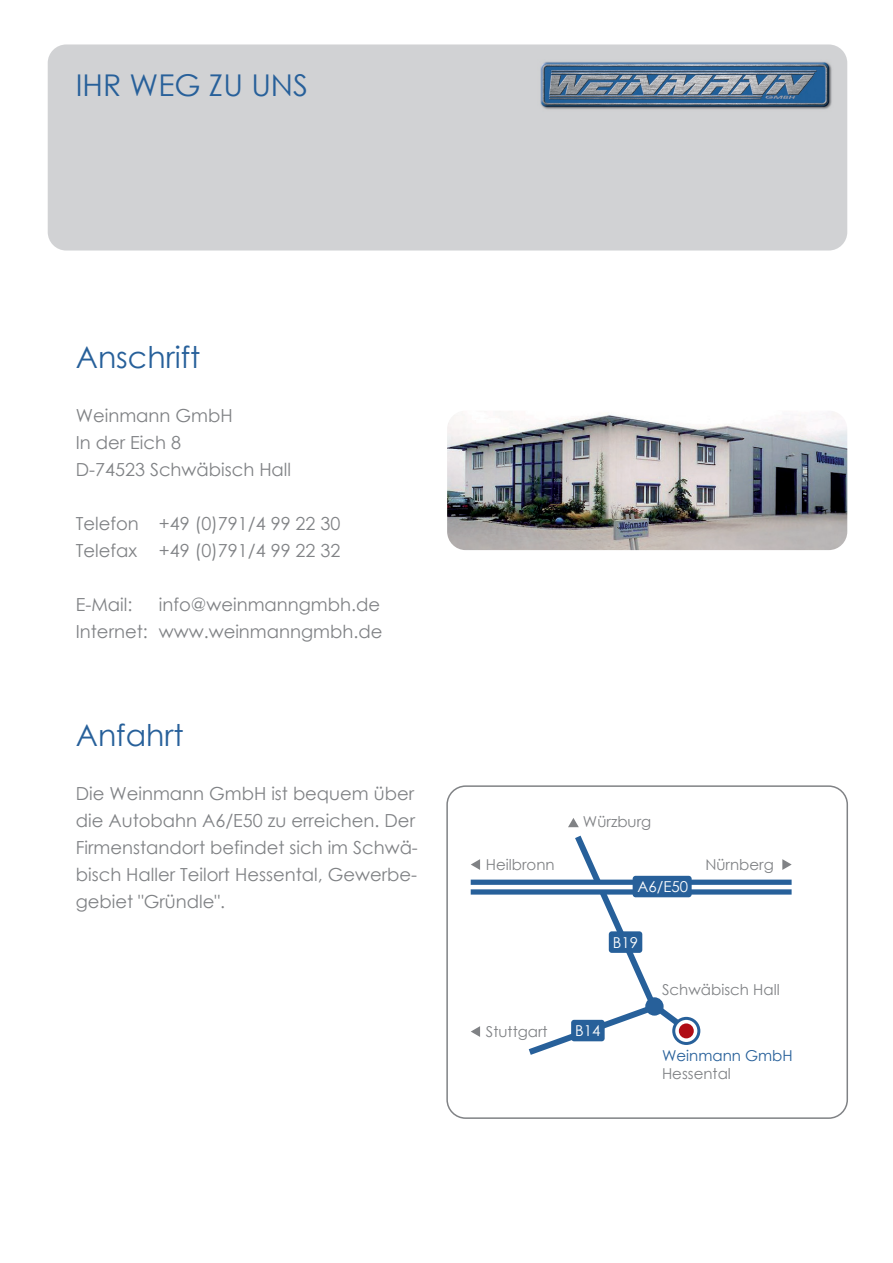
<style>
.page{position:relative;width:893px;height:1263px;background:#fff}
.page>*{position:absolute;margin:0;border:0;box-sizing:border-box;transform-origin:0 0}
.t1{font:30px "Century Gothic";color:#27609a}
.t2{font:18px/27px "Century Gothic";color:#808285}
.t3{font:15px "Century Gothic";color:#808285}
.t4{font:15px "Century Gothic";color:#27609a}
.t5{font:15px "Century Gothic";color:#fff}
</style>
<div class="page">
<div style="left:48px;top:44px;width:799px;height:206px;background:#d1d2d4;border-radius:19px"></div>
<img style="left:540px;top:61px;width:292px;height:49px">
<img style="left:447px;top:411px;width:400px;height:139px">
<svg style="left:471px;top:879px;width:321px;height:15px;background:#3d70a4"></svg>
<hr style="left:469px;top:885px;width:324px;height:4px;background:#fff">
<svg style="left:782px;top:859px;width:10px;height:11px"></svg>
<svg style="left:522px;top:818px;width:178px;height:237px"></svg>
<svg style="left:471px;top:859px;width:9px;height:11px"></svg>
<svg style="left:471px;top:1026px;width:9px;height:11px"></svg>
<div style="left:633px;top:876px;width:59px;height:21px;background:#27609a;border-radius:3px"></div>
<div style="left:609px;top:931px;width:33px;height:22px;background:#27609a;border-radius:3px"></div>
<div style="left:571px;top:1020px;width:34px;height:21px;background:#27609a;border-radius:3px"></div>
<div style="left:446px;top:785px;width:402px;height:334px;border:2px solid #808285;border-radius:19px"></div>
<h1 class="t1" style="left:76px;top:64px;width:234px">IHR WEG ZU UNS</h1>
<h1 class="t1" style="left:76px;top:336px;width:126px">Anschrift</h1>
<p class="t2" style="left:76px;top:401px;width:217px">Weinmann GmbH<br>In der Eich 8<br>D-74523 Schwäbisch Hall</p>
<p class="t2" style="left:76px;top:509px;width:266px">Telefon +49 (0)791/4 99 22 30<br>Telefax +49 (0)791/4 99 22 32</p>
<p class="t2" style="left:76px;top:590px;width:58px">E-Mail:</p>
<p class="t2" style="left:76px;top:590px;width:308px;text-align:right">info@weinmanngmbh.de<br>Internet: www.weinmanngmbh.de</p>
<h1 class="t1" style="left:76px;top:714px;width:109px">Anfahrt</h1>
<p class="t2" style="left:76px;top:779px;width:344px">Die Weinmann GmbH ist bequem über die Autobahn A6/E50 zu erreichen. Der Firmenstandort befindet sich im Schwä&shy;bisch Haller Teilort Hessental, Gewerbe&shy;gebiet "Gründle".</p>
<p class="t3" style="left:583px;top:811px;width:70px">Würzburg</p>
<p class="t3" style="left:486px;top:854px;width:70px">Heilbronn</p>
<p class="t3" style="left:705px;top:854px;width:70px">Nürnberg</p>
<p class="t5" style="left:637px;top:876px;width:52px">A6/E50</p>
<p class="t3" style="left:486px;top:1021px;width:63px">Stuttgart</p>
<p class="t5" style="left:613px;top:932px;width:27px">B19</p>
<p class="t5" style="left:575px;top:1020px;width:27px">B14</p>
<p class="t3" style="left:662px;top:979px;width:119px">Schwäbisch Hall</p>
<p class="t4" style="left:662px;top:1045px;width:132px">Weinmann GmbH</p>
<p class="t3" style="left:662px;top:1063px;width:70px">Hessental</p>
</div>
